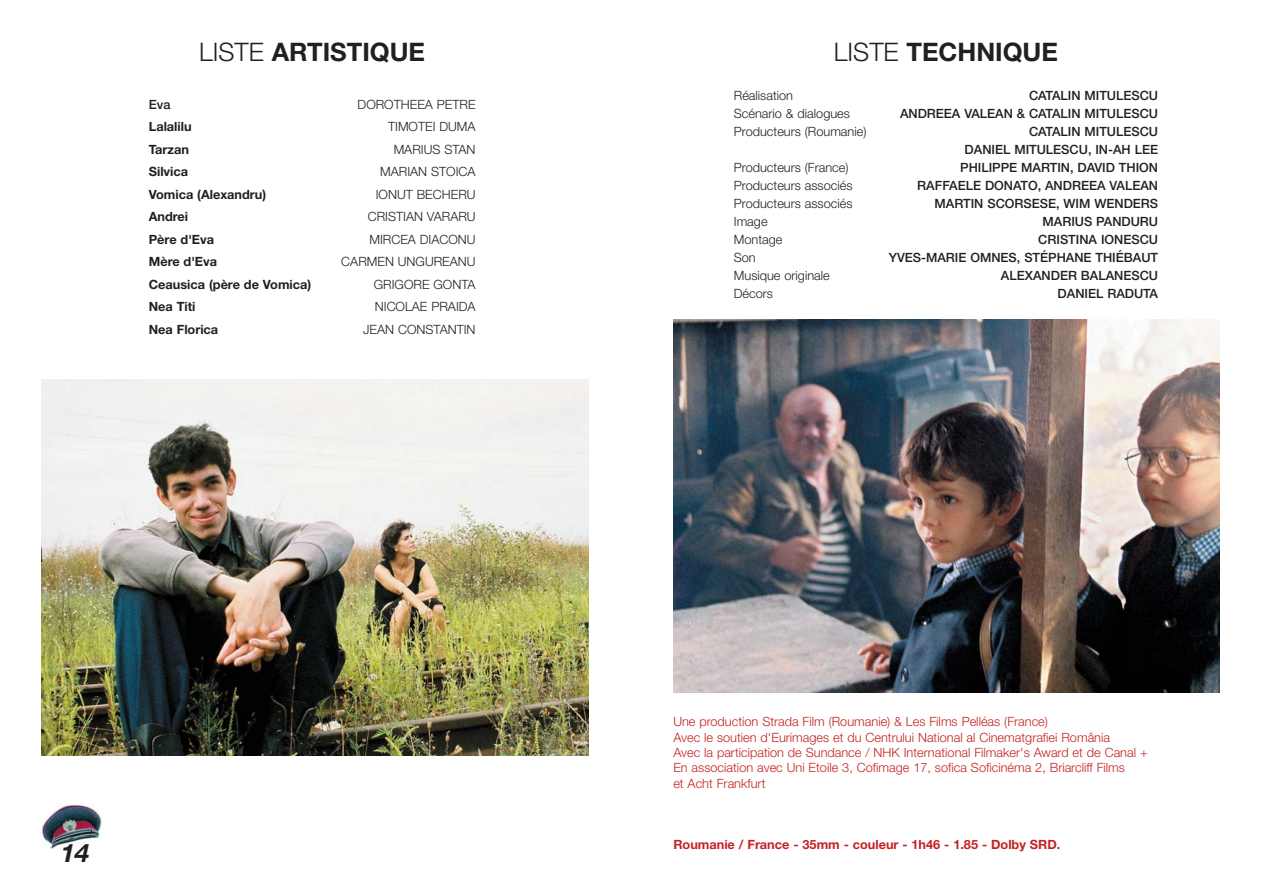
<style>
.page{position:relative;width:1263px;height:893px;background:#fff}
.page>*{position:absolute;margin:0;border:0;box-sizing:border-box;transform-origin:0 0}
.t1{font:700 25.5px "Helvetica Neue";color:#231f20}
.t2{font:italic 700 25.5px "Helvetica Neue";color:#231f20}
.t3{font:300 12.75px "Helvetica Neue";color:#231f20}
.t4{font:300 12.75px/15.3px "Helvetica Neue";color:#c52123}
.t5{font:500 12.75px/18px "Helvetica Neue";color:#231f20;text-align:right}
.t6{font:700 12.75px "Helvetica Neue";color:#231f20}
.t7{font:700 12.75px "Helvetica Neue";color:#c52123}
.s1{font-weight:300}
</style>
<div class="page">
<img style="left:42px;top:380px;width:546px;height:375px">
<img style="left:673px;top:320px;width:547px;height:372px">
<img style="left:42px;top:804px;width:59px;height:45px">
<h1 class="t1" style="left:199px;top:43px;width:227px"><span class="s1">LISTE</span> ARTISTIQUE</h1>
<p class="t5" style="left:149px;top:97px;width:23px">Eva</p>
<p class="t3" style="left:358px;top:100px;width:119px">DOROTHEEA PETRE</p>
<p class="t6" style="left:149px;top:122px;width:44px">Lalalilu</p>
<p class="t3" style="left:388px;top:122px;width:89px">TIMOTEI DUMA</p>
<p class="t6" style="left:149px;top:145px;width:42px">Tarzan</p>
<p class="t3" style="left:394px;top:145px;width:83px">MARIUS STAN</p>
<p class="t6" style="left:149px;top:167px;width:41px">Silvica</p>
<p class="t3" style="left:380px;top:167px;width:97px">MARIAN STOICA</p>
<p class="t6" style="left:149px;top:190px;width:119px">Vomica (Alexandru)</p>
<p class="t3" style="left:376px;top:190px;width:101px">IONUT BECHERU</p>
<p class="t6" style="left:149px;top:212px;width:41px">Andrei</p>
<p class="t3" style="left:368px;top:212px;width:109px">CRISTIAN VARARU</p>
<p class="t6" style="left:149px;top:235px;width:67px">Père d'Eva</p>
<p class="t3" style="left:369px;top:235px;width:108px">MIRCEA DIACONU</p>
<p class="t6" style="left:149px;top:257px;width:70px">Mère d'Eva</p>
<p class="t3" style="left:341px;top:257px;width:136px">CARMEN UNGUREANU</p>
<p class="t6" style="left:149px;top:280px;width:164px">Ceausica (père de Vomica)</p>
<p class="t3" style="left:374px;top:280px;width:103px">GRIGORE GONTA</p>
<p class="t6" style="left:149px;top:302px;width:48px">Nea Titi</p>
<p class="t3" style="left:375px;top:302px;width:102px">NICOLAE PRAIDA</p>
<p class="t6" style="left:149px;top:325px;width:71px">Nea Florica</p>
<p class="t3" style="left:363px;top:325px;width:114px">JEAN CONSTANTIN</p>
<h1 class="t2" style="left:61px;top:844px;width:30px">14</h1>
<h1 class="t1" style="left:834px;top:43px;width:226px"><span class="s1">LISTE</span> TECHNIQUE</h1>
<p class="t3" style="left:734px;top:91px;width:61px">Réalisation</p>
<p class="t5" style="left:1029px;top:88px;width:131px">CATALIN MITULESCU</p>
<p class="t3" style="left:734px;top:109px;width:118px">Scénario &amp; dialogues</p>
<p class="t5" style="left:900px;top:106px;width:260px">ANDREEA VALEAN &amp; CATALIN MITULESCU</p>
<p class="t3" style="left:734px;top:127px;width:134px">Producteurs (Roumanie)</p>
<p class="t5" style="left:965px;top:124px;width:195px">CATALIN MITULESCU<br>DANIEL MITULESCU, IN-AH LEE</p>
<p class="t3" style="left:734px;top:163px;width:116px">Producteurs (France)</p>
<p class="t5" style="left:960px;top:160px;width:199px">PHILIPPE MARTIN, DAVID THION</p>
<p class="t3" style="left:734px;top:181px;width:120px">Producteurs associés</p>
<p class="t5" style="left:917px;top:178px;width:242px">RAFFAELE DONATO, ANDREEA VALEAN</p>
<p class="t3" style="left:734px;top:199px;width:120px">Producteurs associés</p>
<p class="t5" style="left:935px;top:196px;width:225px">MARTIN SCORSESE, WIM WENDERS</p>
<p class="t3" style="left:734px;top:217px;width:35px">Image</p>
<p class="t5" style="left:1042px;top:214px;width:117px">MARIUS PANDURU</p>
<p class="t3" style="left:734px;top:235px;width:50px">Montage</p>
<p class="t5" style="left:1038px;top:232px;width:121px">CRISTINA IONESCU</p>
<p class="t3" style="left:734px;top:253px;width:23px">Son</p>
<p class="t5" style="left:889px;top:250px;width:271px">YVES-MARIE OMNES, STÉPHANE THIÉBAUT</p>
<p class="t3" style="left:734px;top:271px;width:97px">Musique originale</p>
<p class="t5" style="left:1001px;top:268px;width:159px">ALEXANDER BALANESCU</p>
<p class="t3" style="left:734px;top:289px;width:41px">Décors</p>
<p class="t5" style="left:1058px;top:286px;width:102px">DANIEL RADUTA</p>
<p class="t4" style="left:673px;top:715px;width:476px">Une production Strada Film (Roumanie) &amp; Les Films Pelléas (France)<br>Avec le soutien d'Eurimages et du Centrului National al Cinematgrafiei România<br>Avec la participation de Sundance / NHK International Filmaker's Award et de Canal + En association avec Uni Etoile 3, Cofimage 17, sofica Soficinéma 2, Briarcliff Films<br>et Acht Frankfurt</p>
<p class="t7" style="left:673px;top:840px;width:389px">Roumanie / France - 35mm - couleur - 1h46 - 1.85 - Dolby SRD.</p>
</div>
